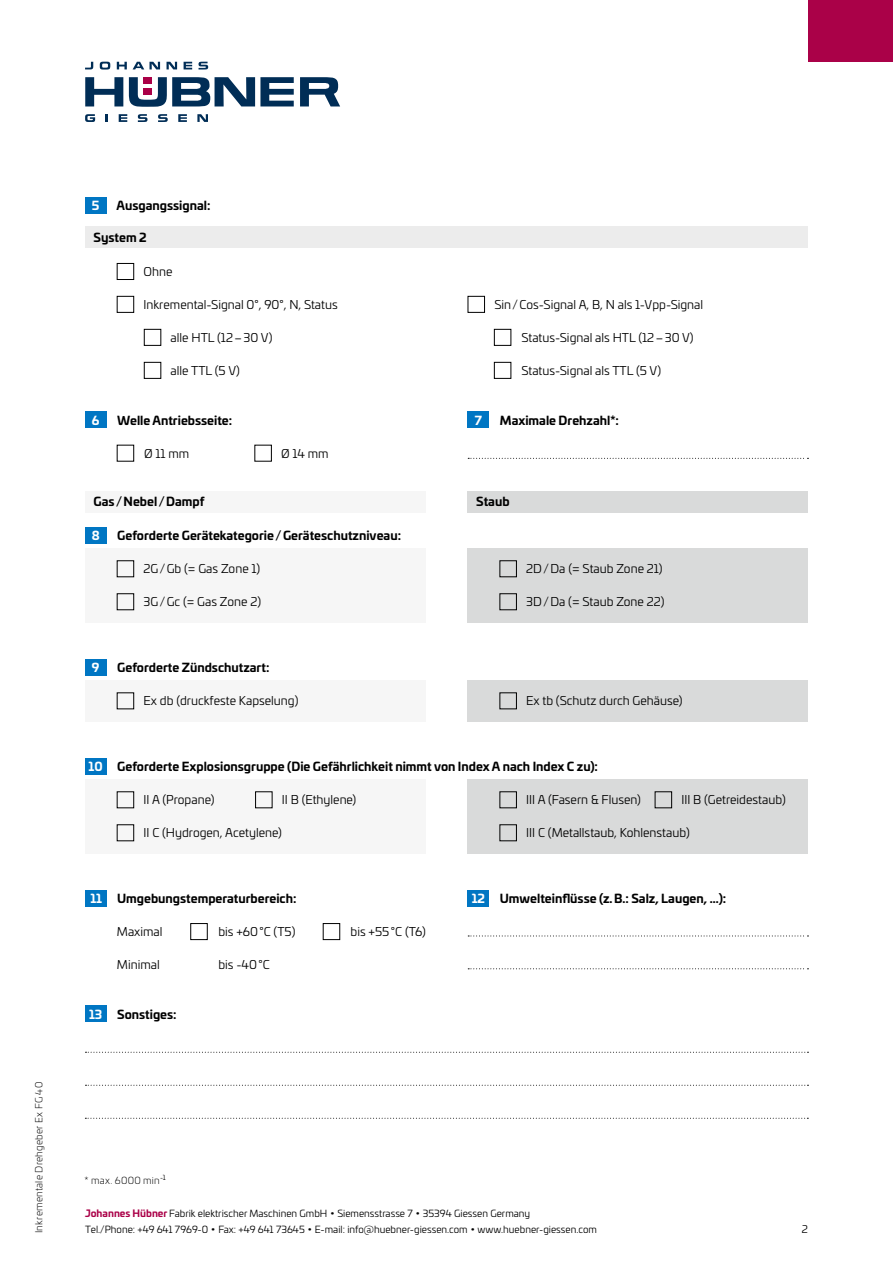
<style>
.page{position:relative;width:893px;height:1263px;background:#fff}
.page>*{position:absolute;margin:0;border:0;box-sizing:border-box;transform-origin:0 0}
.t1{font:12px "Univia Pro";color:#000}
.t2{font:700 12px "Univia Pro";color:#000}
.t3{font:700 12px "Univia Pro";color:#fff}
.t4{font:10.5px "Univia Pro";color:#000}
.t5{font:9.75px/16.5px "Univia Pro";color:#000}
.t6{font:300 9.75px "Univia Pro";letter-spacing:.025em;color:#000}
.s1{font-weight:700;color:#aa0148}
</style>
<div class="page">
<svg style="left:85px;top:77px;width:38px;height:29px"></svg>
<svg style="left:300px;top:77px;width:40px;height:29px"></svg>
<svg style="left:129px;top:77px;width:165px;height:30px"></svg>
<svg style="left:100px;top:62px;width:10px;height:8px"></svg>
<svg style="left:117px;top:62px;width:10px;height:7px"></svg>
<svg style="left:133px;top:62px;width:27px;height:7px"></svg>
<svg style="left:167px;top:62px;width:10px;height:7px"></svg>
<svg style="left:184px;top:62px;width:8px;height:7px"></svg>
<svg style="left:199px;top:62px;width:9px;height:8px"></svg>
<svg style="left:85px;top:62px;width:8px;height:7px"></svg>
<div style="left:143px;top:77px;width:9px;height:7px;background:#aa0047"></div>
<div style="left:143px;top:88px;width:9px;height:7px;background:#aa0047"></div>
<svg style="left:158px;top:114px;width:10px;height:8px"></svg>
<svg style="left:138px;top:114px;width:9px;height:8px"></svg>
<svg style="left:119px;top:114px;width:8px;height:8px"></svg>
<svg style="left:178px;top:114px;width:9px;height:8px"></svg>
<svg style="left:197px;top:114px;width:11px;height:8px"></svg>
<svg style="left:106px;top:114px;width:2px;height:8px"></svg>
<svg style="left:85px;top:114px;width:10px;height:8px"></svg>
<div style="left:808px;top:0;width:85px;height:62px;background:#aa0148"></div>
<div style="left:85px;top:549px;width:340px;height:74px;background:#f6f6f6"></div>
<div style="left:85px;top:681px;width:340px;height:41px;background:#f6f6f6"></div>
<div style="left:85px;top:780px;width:340px;height:74px;background:#f6f6f6"></div>
<div style="left:468px;top:681px;width:340px;height:41px;background:#d9dada"></div>
<div style="left:468px;top:780px;width:340px;height:74px;background:#d9dada"></div>
<div style="left:468px;top:549px;width:340px;height:74px;background:#d9dada"></div>
<div style="left:85px;top:491px;width:340px;height:21px;background:#f6f6f6"></div>
<div style="left:468px;top:491px;width:340px;height:21px;background:#d9dada"></div>
<div style="left:85px;top:412px;width:21px;height:16px;background:#0076c3"></div>
<div style="left:85px;top:527px;width:21px;height:17px;background:#0076c3"></div>
<div style="left:85px;top:659px;width:21px;height:17px;background:#0076c3"></div>
<div style="left:85px;top:758px;width:21px;height:16px;background:#0076c3"></div>
<div style="left:85px;top:890px;width:21px;height:17px;background:#0076c3"></div>
<div style="left:468px;top:412px;width:21px;height:16px;background:#0076c3"></div>
<div style="left:117px;top:445px;width:17px;height:16px;border:1px solid #000"></div>
<div style="left:117px;top:560px;width:17px;height:17px;border:1px solid #000"></div>
<div style="left:117px;top:693px;width:17px;height:16px;border:1px solid #000"></div>
<div style="left:500px;top:791px;width:17px;height:17px;border:1px solid #000"></div>
<div style="left:190px;top:923px;width:17px;height:17px;border:1px solid #000"></div>
<div style="left:323px;top:923px;width:17px;height:17px;border:1px solid #000"></div>
<div style="left:117px;top:824px;width:17px;height:17px;border:1px solid #000"></div>
<div style="left:500px;top:824px;width:17px;height:17px;border:1px solid #000"></div>
<div style="left:500px;top:560px;width:17px;height:17px;border:1px solid #000"></div>
<div style="left:117px;top:593px;width:17px;height:17px;border:1px solid #000"></div>
<div style="left:500px;top:593px;width:17px;height:17px;border:1px solid #000"></div>
<div style="left:655px;top:791px;width:17px;height:17px;border:1px solid #000"></div>
<svg style="left:468px;top:458px;width:340px;height:1px"></svg>
<div style="left:468px;top:890px;width:21px;height:17px;background:#0076c3"></div>
<div style="left:85px;top:1006px;width:21px;height:16px;background:#0076c3"></div>
<svg style="left:85px;top:1052px;width:723px;height:1px"></svg>
<svg style="left:85px;top:1085px;width:723px;height:1px"></svg>
<svg style="left:85px;top:1118px;width:723px;height:1px"></svg>
<svg style="left:468px;top:935px;width:340px;height:1px"></svg>
<svg style="left:468px;top:968px;width:340px;height:1px"></svg>
<div style="left:85px;top:227px;width:723px;height:21px;background:#ececec"></div>
<div style="left:117px;top:296px;width:17px;height:17px;border:1px solid #000"></div>
<div style="left:117px;top:263px;width:17px;height:17px;border:1px solid #000"></div>
<div style="left:468px;top:296px;width:17px;height:17px;border:1px solid #000"></div>
<div style="left:144px;top:329px;width:17px;height:17px;border:1px solid #000"></div>
<div style="left:494px;top:329px;width:17px;height:17px;border:1px solid #000"></div>
<div style="left:144px;top:362px;width:17px;height:17px;border:1px solid #000"></div>
<div style="left:494px;top:362px;width:17px;height:17px;border:1px solid #000"></div>
<div style="left:85px;top:197px;width:21px;height:17px;background:#0076c3"></div>
<p class="t6" style="left:32px;top:1233px;width:153px;rotate:-90deg">Inkrementale Drehgeber Ex FG 40</p>
<p class="t3" style="left:92px;top:196px;width:9px">5</p>
<p class="t2" style="left:117px;top:196px;width:95px">Ausgangssignal:</p>
<p class="t2" style="left:94px;top:228px;width:55px">System 2</p>
<p class="t1" style="left:144px;top:263px;width:30px">Ohne</p>
<p class="t1" style="left:144px;top:296px;width:196px">Inkremental-Signal 0°, 90°, N, Status</p>
<p class="t1" style="left:494px;top:296px;width:210px">Sin/Cos-Signal A, B, N als 1-Vpp-Signal</p>
<p class="t1" style="left:171px;top:329px;width:103px">alle HTL (12–30 V)</p>
<p class="t1" style="left:521px;top:329px;width:174px">Status-Signal als HTL (12–30 V)</p>
<p class="t1" style="left:171px;top:362px;width:71px">alle TTL (5 V)</p>
<p class="t1" style="left:521px;top:362px;width:141px">Status-Signal als TTL (5 V)</p>
<p class="t3" style="left:92px;top:411px;width:9px">6</p>
<p class="t2" style="left:500px;top:411px;width:121px">Maximale Drehzahl*:</p>
<p class="t2" style="left:117px;top:411px;width:117px">Welle Antriebsseite:</p>
<p class="t3" style="left:475px;top:411px;width:9px">7</p>
<p class="t1" style="left:144px;top:445px;width:47px">Ø 11 mm</p>
<p class="t1" style="left:281px;top:445px;width:49px">Ø 14 mm</p>
<p class="t2" style="left:94px;top:492px;width:113px">Gas/Nebel /Dampf</p>
<p class="t2" style="left:476px;top:492px;width:35px">Staub</p>
<p class="t3" style="left:92px;top:526px;width:9px">8</p>
<p class="t2" style="left:117px;top:526px;width:285px">Geforderte Gerätekategorie/Geräteschutzniveau:</p>
<p class="t1" style="left:144px;top:560px;width:118px">2G/Gb (= Gas Zone 1)</p>
<p class="t1" style="left:526px;top:560px;width:138px">2D/Da (= Staub Zone 21)</p>
<p class="t1" style="left:144px;top:593px;width:119px">3G/Gc (= Gas Zone 2)</p>
<p class="t1" style="left:526px;top:593px;width:140px">3D/Da (= Staub Zone 22)</p>
<p class="t3" style="left:92px;top:658px;width:9px">9</p>
<p class="t2" style="left:117px;top:658px;width:154px">Geforderte Zündschutzart:</p>
<p class="t1" style="left:144px;top:692px;width:156px">Ex db (druckfeste Kapselung)</p>
<p class="t1" style="left:526px;top:692px;width:158px">Ex tb (Schutz durch Gehäuse)</p>
<p class="t3" style="left:89px;top:757px;width:16px">10</p>
<p class="t2" style="left:117px;top:757px;width:482px">Geforderte Explosionsgruppe (Die Gefährlichkeit nimmt von Index A nach Index C zu):</p>
<p class="t1" style="left:144px;top:791px;width:72px">II A (Propane)</p>
<p class="t1" style="left:282px;top:791px;width:76px">II B (Ethylene)</p>
<p class="t1" style="left:526px;top:791px;width:116px">III A (Fasern &amp; Flusen)</p>
<p class="t1" style="left:681px;top:791px;width:106px">III B (Getreidestaub)</p>
<p class="t1" style="left:144px;top:824px;width:140px">II C (Hydrogen, Acetylene)</p>
<p class="t1" style="left:526px;top:824px;width:165px">III C (Metallstaub, Kohlenstaub)</p>
<p class="t3" style="left:90px;top:889px;width:13px">11</p>
<p class="t2" style="left:117px;top:889px;width:181px">Umgebungstemperaturbereich:</p>
<p class="t1" style="left:117px;top:923px;width:47px">Maximal</p>
<p class="t1" style="left:117px;top:956px;width:44px">Minimal</p>
<p class="t1" style="left:218px;top:923px;width:79px">bis +60°C (T5)</p>
<p class="t1" style="left:218px;top:956px;width:53px">bis -40°C</p>
<p class="t3" style="left:89px;top:1005px;width:15px">13</p>
<p class="t2" style="left:117px;top:1005px;width:61px">Sonstiges:</p>
<p class="t1" style="left:351px;top:923px;width:77px">bis +55°C (T6)</p>
<p class="t3" style="left:472px;top:889px;width:15px">12</p>
<p class="t2" style="left:500px;top:889px;width:228px">Umwelteinflüsse (z.B.: Salz, Laugen, …):</p>
<p class="t6" style="left:85px;top:1173px;width:83px">* max. 6000 min<sup>-1</sup></p>
<p class="t5" style="left:85px;top:1204px;width:513px"><span class="s1">Johannes Hübner</span> Fabrik elektrischer Maschinen GmbH • Siemensstrasse 7 • 35394 Giessen Germany<br>Tel./Phone: +49 641 7969-0 • Fax: +49 641 73645 • E-mail: info@huebner-giessen.com • www.huebner-giessen.com</p>
<p class="t4" style="left:802px;top:1222px;width:8px">2</p>
</div>
